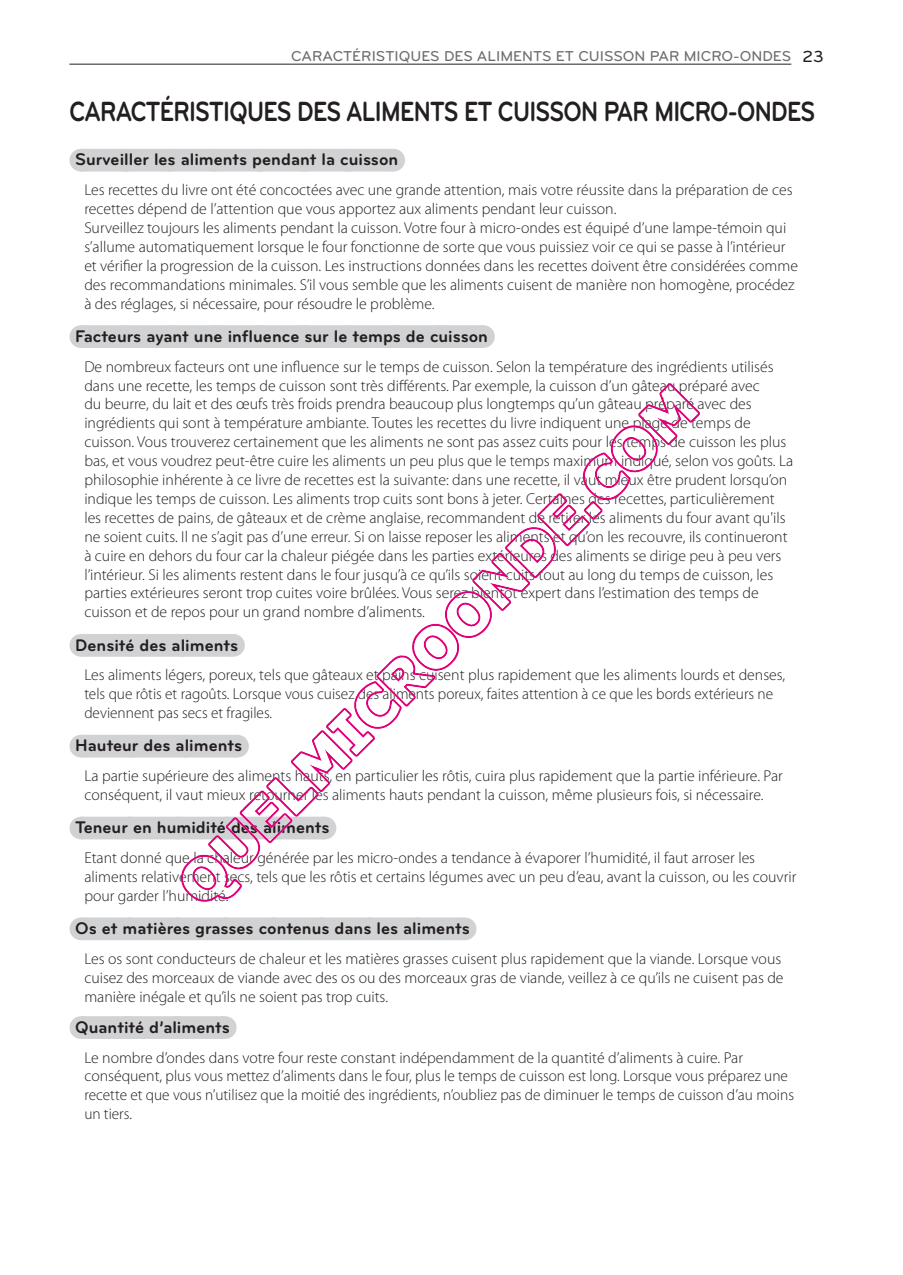
<style>
.page{position:relative;width:903px;height:1275px;background:#fff}
.page>*{position:absolute;margin:0;border:0;box-sizing:border-box;transform-origin:0 0}
.t1{font:700 28.88px "Bryant LG";letter-spacing:-.03em;color:#231f20;scale:.82 1}
.t2{font:700 17.5px "Bryant LG";color:#231f20}
.t3{font:500 16.62px "Bryant LG";color:#231f20}
.t4{font:300 15.75px/18.9px "Myriad Pro";color:#231f20}
.t5{font:500 14.88px "Bryant LG";color:#6c6d70}
</style>
<div class="page">
<hr style="left:69px;top:64px;width:722px;height:1px;background:#231f20">
<div style="left:81px;top:149px;width:312px;height:23px;background:#d1d2d4"></div>
<svg style="left:127px;top:171px;width:243px;height:1px"></svg>
<svg style="left:393px;top:149px;width:1px;height:23px"></svg>
<img style="left:69px;top:325px;width:631px;height:714px">
<p class="t5" style="left:291px;top:47px;width:22px">CARACT</p>
<p class="t5" style="left:352px;top:47px;width:17px">ÉRISTI</p>
<p class="t5" style="left:399px;top:47px;width:22px">QUES</p>
<p class="t5" style="left:444px;top:47px;width:10px">DES</p>
<p class="t5" style="left:477px;top:47px;width:11px">ALIMENTS</p>
<p class="t5" style="left:556px;top:47px;width:42px">ET CUISS</p>
<p class="t5" style="left:623px;top:47px;width:38px">ON PAR</p>
<p class="t5" style="left:684px;top:47px;width:10px">MICR</p>
<p class="t5" style="left:721px;top:47px;width:41px">O-ONDES</p>
<p class="t3" style="left:802px;top:46px;width:23px">23</p>
<h1 class="t1" style="left:69px;top:93px;width:911px">Caractéristiqu es des aliments et Cu isson par micro-ondes</h1>
<p class="t2" style="left:75px;top:149px;width:324px">Surveiller les aliments pendant la cuisson</p>
<p class="t4" style="left:84px;top:180px;width:715px">Les recettes du livre ont été concoctées avec une grande attention, mais votre réussite dans la préparation de ces recettes dépend de l’attention que vous apportez aux aliments pendant leur cuisson.<br>Surveillez toujours les aliments pendant la cuisson. Votre four à micro-ondes est équipé d’une lampe-témoin qui s’allume automatiquement lorsque le four fonctionne de sorte que vous puissiez voir ce qui se passe à l’intérieur et vérifier la progression de la cuisson. Les instructions données dans les recettes doivent être considérées comme des recommandations minimales. S’il vous semble que les aliments cuisent de manière non homogène, procédez à des réglages, si nécessaire, pour résoudre le problème.</p>
<p class="t2" style="left:75px;top:325px;width:414px">Facteurs ayant une influence sur le temps de cuisson</p>
<p class="t4" style="left:84px;top:357px;width:710px">De nombreux facteurs ont une influence sur le temps de cuisson. Selon la température des ingrédients utilisés dans une recette, les temps de cuisson sont très différents. Par exemple, la cuisson d’un gâteau préparé avec<br>du beurre, du lait et des œufs très froids prendra beaucoup plus longtemps qu’un gâteau préparé avec des ingrédients qui sont à température ambiante. Toutes les recettes du livre indiquent une plage de temps de cuisson. Vous trouverez certainement que les aliments ne sont pas assez cuits pour les temps de cuisson les plus bas, et vous voudrez peut-être cuire les aliments un peu plus que le temps maximum indiqué, selon vos goûts. La philosophie inhérente à ce livre de recettes est la suivante: dans une recette, il vaut mieux être prudent lorsqu’on indique les temps de cuisson. Les aliments trop cuits sont bons à jeter. Certaines des recettes, particulièrement les recettes de pains, de gâteaux et de crème anglaise, recommandent de retirer les aliments du four avant qu'ils ne soient cuits. Il ne s’agit pas d’une erreur. Si on laisse reposer les aliments et qu’on les recouvre, ils continueront à cuire en dehors du four car la chaleur piégée dans les parties extérieures des aliments se dirige peu à peu vers l’intérieur. Si les aliments restent dans le four jusqu’à ce qu’ils soient cuits tout au long du temps de cuisson, les parties extérieures seront trop cuites voire brûlées. Vous serez bientôt expert dans l’estimation des temps de cuisson et de repos pour un grand nombre d’aliments.</p>
<p class="t2" style="left:75px;top:634px;width:164px">Densité des aliments</p>
<p class="t4" style="left:84px;top:665px;width:702px">Les aliments légers, poreux, tels que gâteaux et pains cuisent plus rapidement que les aliments lourds et denses, tels que rôtis et ragoûts. Lorsque vous cuisez des aliments poreux, faites attention à ce que les bords extérieurs ne deviennent pas secs et fragiles.</p>
<p class="t2" style="left:75px;top:735px;width:168px">Hauteur des aliments</p>
<p class="t4" style="left:84px;top:766px;width:700px">La partie supérieure des aliments hauts, en particulier les rôtis, cuira plus rapidement que la partie inférieure. Par conséquent, il vaut mieux retourner les aliments hauts pendant la cuisson, même plusieurs fois, si nécessaire.</p>
<p class="t2" style="left:75px;top:817px;width:256px">Teneur en humidité des aliments</p>
<p class="t4" style="left:84px;top:848px;width:713px">Etant donné que la chaleur générée par les micro-ondes a tendance à évaporer l’humidité, il faut arroser les aliments relativement secs, tels que les rôtis et certains légumes avec un peu d’eau, avant la cuisson, ou les couvrir pour garder l’humidité.</p>
<p class="t2" style="left:75px;top:917px;width:396px">Os et matières grasses contenus dans les aliments</p>
<p class="t4" style="left:84px;top:949px;width:701px">Les os sont conducteurs de chaleur et les matières grasses cuisent plus rapidement que la viande. Lorsque vous cuisez des morceaux de viande avec des os ou des morceaux gras de viande, veillez à ce qu’ils ne cuisent pas de manière inégale et qu’ils ne soient pas trop cuits.</p>
<p class="t2" style="left:75px;top:1016px;width:156px">Quantité d’aliments</p>
<p class="t4" style="left:84px;top:1048px;width:711px">Le nombre d’ondes dans votre four reste constant indépendamment de la quantité d’aliments à cuire. Par conséquent, plus vous mettez d’aliments dans le four, plus le temps de cuisson est long. Lorsque vous préparez une recette et que vous n’utilisez que la moitié des ingrédients, n’oubliez pas de diminuer le temps de cuisson d’au moins un tiers.</p>
</div>
